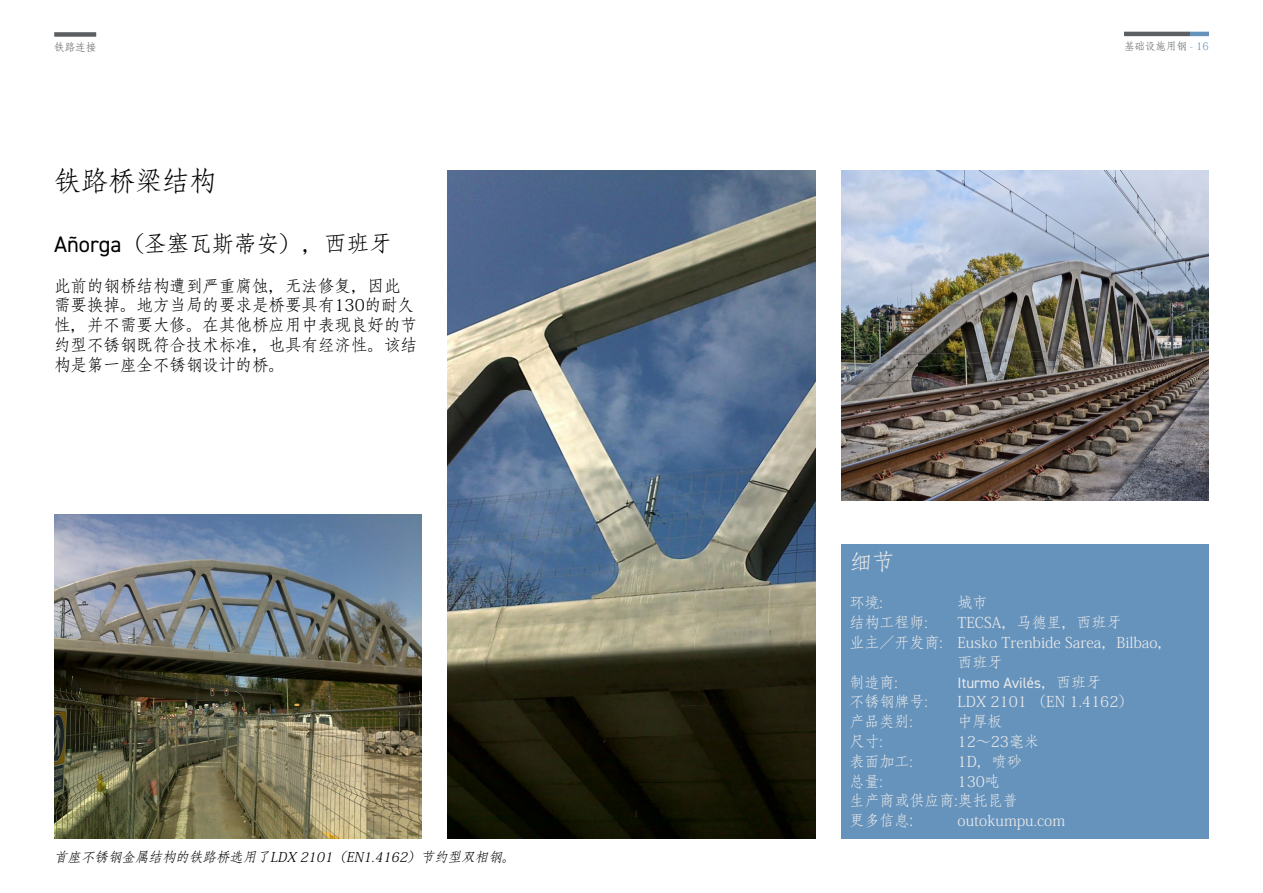
<style>
.page{position:relative;width:1263px;height:893px;background:#fff}
.page>*{position:absolute;margin:0;border:0;box-sizing:border-box;transform-origin:0 0}
.t1{font:27px "Adobe Fangsong Std";color:#000}
.t2{font:22.5px "Adobe Fangsong Std";color:#000}
.t3{font:22.5px "Adobe Fangsong Std";color:#eaeaea}
.t4{font:16.5px/19.8px "Adobe Fangsong Std";color:#000}
.t5{font:15px/19.8px "Adobe Fangsong Std";color:#eaeaea}
.t6{font:15px "DIN2014";color:#eaeaea}
.t7{font:italic 13.5px "Adobe Fangsong Std";color:#000}
.t8{font:10.5px "Adobe Fangsong Std";color:#5c5f61}
.s1{font-family:"DIN2014"}
.s2{color:#6693bc}
.s3{font-family:"Adobe Fangsong Std"}
.s4{font-size:16.5px}
</style>
<div class="page">
<hr style="left:1124px;top:32px;width:66px;height:4px;background:#5c5f61">
<hr style="left:1190px;top:32px;width:19px;height:4px;background:#6693bc">
<div style="left:841px;top:544px;width:368px;height:294px;background:#6693bc"></div>
<div style="left:54px;top:32px;width:42px;height:5px;background:#5c5f61"></div>
<img style="left:54px;top:514px;width:368px;height:325px">
<img style="left:841px;top:170px;width:368px;height:331px">
<img style="left:447px;top:170px;width:368px;height:669px">
<p class="t8" style="left:54px;top:41px;width:43px">铁路连接</p>
<h1 class="t1" style="left:54px;top:164px;width:163px">铁路桥梁结构</h1>
<h2 class="t2" style="left:54px;top:230px;width:339px"><span class="s1">Añorga</span>（圣塞瓦斯蒂安），西班牙</h2>
<p class="t4" style="left:54px;top:276px;width:364px">此前的钢桥结构遭到严重腐蚀，无法修复，因此需要换掉。地方当局的要求是桥要具有130的耐久性，并不需要大修。在其他桥应用中表现良好的节约型不锈钢既符合技术标准，也具有经济性。该结构是第一座全不锈钢设计的桥。</p>
<p class="t7" style="left:54px;top:849px;width:466px">首座不锈钢金属结构的铁路桥选用了LDX 2101（EN1.4162）节约型双相钢。</p>
<p class="t8" style="left:1124px;top:40px;width:86px">基础设施用钢 <span class="s2">- 16</span></p>
<h2 class="t3" style="left:849px;top:548px;width:46px">细节</h2>
<p class="t5" style="left:849px;top:593px;width:35px">环境:</p>
<p class="t5" style="left:957px;top:593px;width:31px">城市</p>
<p class="t5" style="left:849px;top:613px;width:80px">结构工程师:</p>
<p class="t5" style="left:957px;top:613px;width:165px">TECSA，马德里，西班牙</p>
<p class="t5" style="left:849px;top:633px;width:325px">业主／开发商: Eusko Trenbide Sarea，Bilbao，</p>
<p class="t5" style="left:957px;top:653px;width:46px">西班牙</p>
<p class="t5" style="left:849px;top:672px;width:50px">制造商:</p>
<p class="t6" style="left:957px;top:673px;width:145px">Iturmo Avilés<span class="s3">，西班牙</span></p>
<p class="t5" style="left:849px;top:692px;width:80px">不锈钢牌号:</p>
<p class="t5" style="left:957px;top:692px;width:178px">LDX 2101 （EN 1.4162）</p>
<p class="t5" style="left:849px;top:712px;width:65px">产品类别:</p>
<p class="t5" style="left:957px;top:712px;width:46px">中厚板</p>
<p class="t5" style="left:849px;top:732px;width:35px">尺寸:</p>
<p class="t5" style="left:957px;top:732px;width:83px">12～23毫米</p>
<p class="t5" style="left:849px;top:752px;width:65px">表面加工:</p>
<p class="t5" style="left:957px;top:752px;width:66px">1D，喷砂</p>
<p class="t5" style="left:849px;top:771px;width:35px">总量:</p>
<p class="t5" style="left:849px;top:771px;width:170px;text-indent:108px">130吨生产商或供应商:奥托昆普更多信息<span class="s4">:</span></p>
<p class="t5" style="left:957px;top:811px;width:109px">outokumpu.com</p>
</div>
